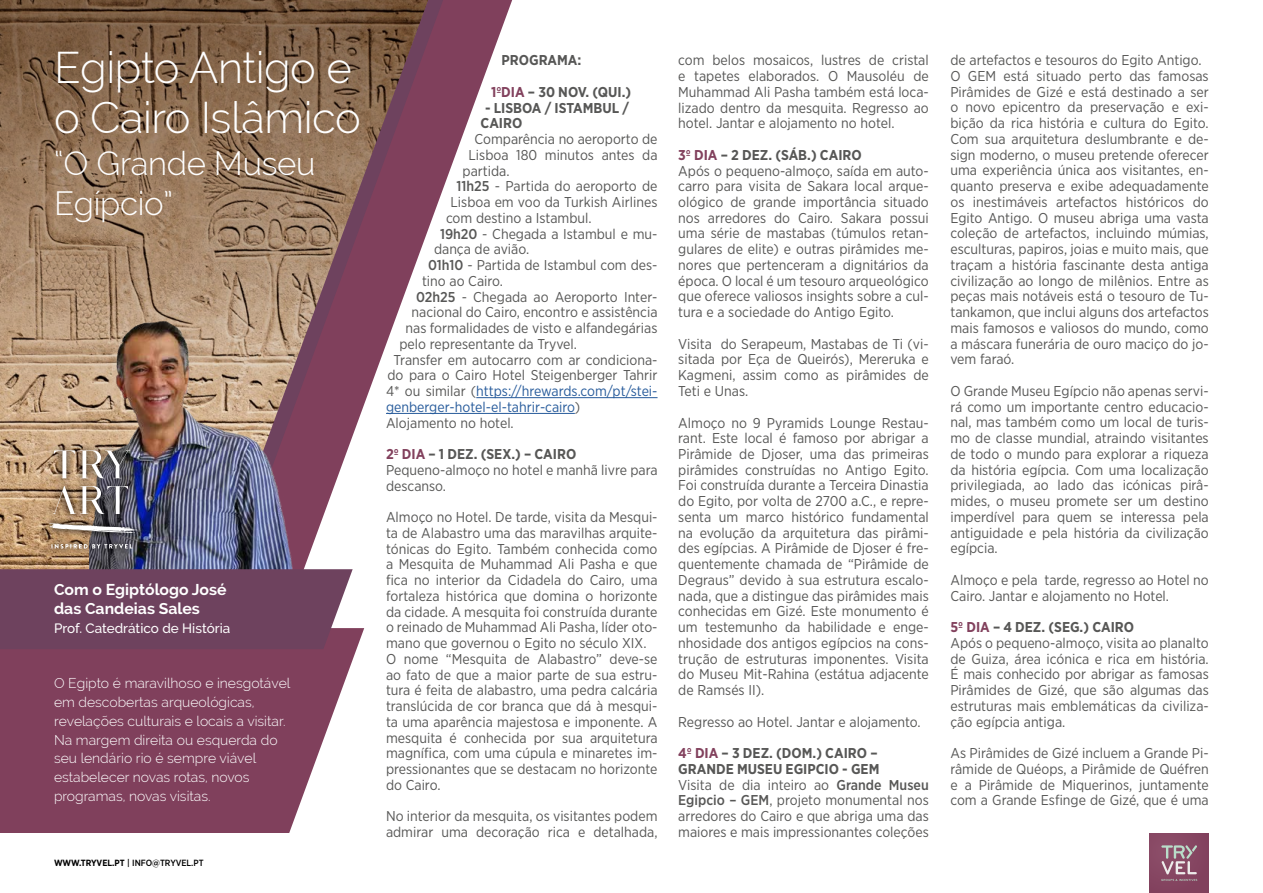
<style>
.page{position:relative;width:1263px;height:893px;background:#fff}
.page>*{position:absolute;margin:0;border:0;box-sizing:border-box;transform-origin:0 0}
.t1{font:300 43.5px/49.5px "Raleway";letter-spacing:-.01em;color:#fff}
.t2{font:300 33px/40.5px "Raleway";letter-spacing:-.01em;color:#fff}
.t3{font:700 15.75px/19.5px "Raleway";color:#fff}
.t4{font:14.25px/15.8px "Gotham Narrow";color:#575756}
.t5{font:14.25px "Gotham Narrow";color:#275b9b}
.t6{font:700 14.25px/15.8px "Gotham Narrow";color:#575756}
.t7{font:300 13.95px/18.8px "Raleway";color:#fff}
.t8{font:500 13.5px "Raleway";color:#fff}
.t9{font:500 9px "Gotham Narrow";color:#000}
.s1{font-weight:700}
.s2{color:#82415d}
.s3{font-weight:500}
.s4{color:#575756}
.s5{font-weight:700;color:#82415d}
</style>
<div class="page">
<svg style="left:0;top:0;width:101px;height:569px;background:#a08063"></svg>
<svg style="left:116px;top:0;width:396px;height:629px"></svg>
<svg style="left:0;top:628px;width:364px;height:205px;background:#8e556e"></svg>
<div style="left:1149px;top:833px;width:60px;height:60px;background:#844460"></div>
<svg style="left:1161px;top:845px;width:36px;height:36px"></svg>
<img style="left:90px;top:306px;width:204px;height:263px">
<div style="left:0;top:569px;width:353px;height:80px;background:#6e425e"></div>
<hr style="left:476px;top:397px;width:181px;height:1px;background:#275b9b">
<hr style="left:386px;top:413px;width:189px;height:1px;background:#275b9b">
<img style="left:43px;top:443px;width:104px;height:113px">
<svg style="left:54px;top:450px;width:76px;height:28px"></svg>
<svg style="left:49px;top:523px;width:94px;height:12px"></svg>
<svg style="left:51px;top:544px;width:81px;height:5px"></svg>
<svg style="left:53px;top:486px;width:75px;height:28px"></svg>
<h1 class="t1" style="left:54px;top:43px;width:308px">Egipto Antigo e o Cairo Islâmico</h1>
<h2 class="t2" style="left:54px;top:143px;width:263px">“O Grande Museu<br>Egípcio”</h2>
<p class="t3" style="left:54px;top:580px;width:174px">Com o Egiptólogo José das Candeias Sales</p>
<p class="t8" style="left:54px;top:621px;width:178px">Prof. Catedrático de História</p>
<p class="t7" style="left:54px;top:674px;width:238px">O Egipto é maravilhoso e inesgotável em descobertas arqueológicas, revelações culturais e locais a visitar.<br>Na margem direita ou esquerda do seu lendário rio é sempre viável estabelecer novas rotas, novos programas, novas visitas.</p>
<p class="t9" style="left:54px;top:857px;width:151px"><span class="s1">WWW.TRYVEL.PT</span> | INFO@TRYVEL.PT</p>
<p class="t6" style="left:501px;top:52px;width:81px">PROGRAMA:</p>
<p class="t6" style="left:491px;top:84px;width:142px"><span class="s2">1ºDIA</span> – 30 NOV. (QUI.)</p>
<p class="t6" style="left:480px;top:100px;width:150px;text-indent:5px">- LISBOA / ISTAMBUL /<br>CAIRO</p>
<p class="t4" style="left:474px;top:131px;width:185px">Comparência no aeroporto de</p>
<p class="t4" style="left:468px;top:147px;width:191px">Lisboa 180 minutos antes da</p>
<p class="t4" style="left:462px;top:163px;width:49px">partida.</p>
<p class="t4" style="left:456px;top:178px;width:202px"><span class="s3">11h25</span> - Partida do aeroporto de</p>
<p class="t4" style="left:450px;top:194px;width:209px">Lisboa em voo da Turkish Airlines</p>
<p class="t4" style="left:446px;top:210px;width:147px">com destino a Istambul.</p>
<p class="t4" style="left:440px;top:226px;width:219px"><span class="s3">19h20</span> - Chegada a Istambul e mu-</p>
<p class="t4" style="left:434px;top:241px;width:97px">dança de avião.</p>
<p class="t4" style="left:428px;top:257px;width:231px"><span class="s3">01h10</span> - Partida de Istambul com des-</p>
<p class="t4" style="left:422px;top:273px;width:83px">tino ao Cairo.</p>
<p class="t4" style="left:416px;top:288px;width:243px"><span class="s3">02h25</span> - Chegada ao Aeroporto Inter-</p>
<p class="t4" style="left:411px;top:304px;width:248px">nacional do Cairo, encontro e assistência</p>
<p class="t4" style="left:405px;top:320px;width:254px">nas formalidades de visto e alfandegárias</p>
<p class="t4" style="left:399px;top:336px;width:179px">pelo representante da Tryvel.</p>
<p class="t4" style="left:393px;top:351px;width:265px">Transfer em autocarro com ar condiciona-</p>
<p class="t4" style="left:387px;top:367px;width:272px">do para o Cairo Hotel Steigenberger Tahrir</p>
<p class="t5" style="left:386px;top:382px;width:273px"><span class="s4">4* ou similar (</span>https://hrewards.com/pt/stei-</p>
<p class="t5" style="left:386px;top:398px;width:196px">genberger-hotel-el-tahrir-cairo<span class="s4">)</span></p>
<p class="t4" style="left:386px;top:414px;width:129px">Alojamento no hotel.</p>
<p class="t4" style="left:386px;top:446px;width:273px"><span class="s5">2º DIA</span> <span class="s1">– 1 DEZ. (SEX.) – CAIRO<br></span>Pequeno-almoço no hotel e manhã livre para descanso.</p>
<p class="t4" style="left:386px;top:509px;width:273px">Almoço no Hotel. De tarde, visita da Mesqui&shy;ta de Alabastro uma das maravilhas arquite&shy;tónicas do Egito. Também conhecida como a Mesquita de Muhammad Ali Pasha e que fica no interior da Cidadela do Cairo, uma fortaleza histórica que domina o horizonte da cidade. A mesquita foi construída durante o reinado de Muhammad Ali Pasha, líder oto&shy;mano que governou o Egito no século XIX.<br>O nome “Mesquita de Alabastro” deve-se ao fato de que a maior parte de sua estru&shy;tura é feita de alabastro, uma pedra calcária translúcida de cor branca que dá à mesqui&shy;ta uma aparência majestosa e imponente. A mesquita é conhecida por sua arquitetura magnífica, com uma cúpula e minaretes im&shy;pressionantes que se destacam no horizonte do Cairo.</p>
<p class="t4" style="left:386px;top:808px;width:273px">No interior da mesquita, os visitantes podem admirar uma decoração rica e detalhada,</p>
<p class="t4" style="left:678px;top:52px;width:252px;text-align:justify">com belos mosaicos, lustres de cristal e tapetes elaborados. O Mausoléu de Muhammad Ali Pasha também está loca&shy;lizado dentro da mesquita. Regresso ao hotel. Jantar e alojamento no hotel.</p>
<p class="t4" style="left:678px;top:147px;width:252px"><span class="s5">3º DIA</span> <span class="s1">– 2 DEZ. (SÁB.) CAIRO<br></span>Após o pequeno-almoço, saída em auto&shy;carro para visita de Sakara local arque&shy;ológico de grande importância situado nos arredores do Cairo. Sakara possui uma série de mastabas (túmulos retan&shy;gulares de elite) e outras pirâmides me&shy;nores que pertenceram a dignitários da época. O local é um tesouro arqueológico que oferece valiosos insights sobre a cul&shy;tura e a sociedade do Antigo Egito.</p>
<p class="t4" style="left:678px;top:336px;width:252px;text-align:justify">Visita do Serapeum, Mastabas de Ti (vi&shy;sitada por Eça de Queirós), Mereruka e Kagmeni, assim como as pirâmides de Teti e Unas.</p>
<p class="t4" style="left:678px;top:414px;width:252px;text-align:justify">Almoço no 9 Pyramids Lounge Restau&shy;rant. Este local é famoso por abrigar a Pirâmide de Djoser, uma das primeiras pirâmides construídas no Antigo Egito.<br>Foi construída durante a Terceira Dinastia do Egito, por volta de 2700 a.C., e repre&shy;senta um marco histórico fundamental na evolução da arquitetura das pirâmi&shy;des egípcias. A Pirâmide de Djoser é fre&shy;quentemente chamada de “Pirâmide de Degraus” devido à sua estrutura escalo&shy;nada, que a distingue das pirâmides mais conhecidas em Gizé. Este monumento é um testemunho da habilidade e enge&shy;nhosidade dos antigos egípcios na cons&shy;trução de estruturas imponentes. Visita do Museu Mit-Rahina (estátua adjacente de Ramsés II).</p>
<p class="t4" style="left:678px;top:713px;width:244px">Regresso ao Hotel. Jantar e alojamento.</p>
<p class="t4" style="left:678px;top:745px;width:252px"><span class="s5">4º DIA</span> <span class="s1">– 3 DEZ. (DOM.) CAIRO – GRANDE MUSEU EGIPCIO - GEM<br></span>Visita de dia inteiro ao <span class="s3">Grande Museu Egipcio – GEM</span>, projeto monumental nos arredores do Cairo e que abriga uma das maiores e mais impressionantes coleções</p>
<p class="t4" style="left:950px;top:52px;width:260px">de artefactos e tesouros do Egito Antigo.<br>O GEM está situado perto das famosas Pirâmides de Gizé e está destinado a ser o novo epicentro da preservação e exi&shy;bição da rica história e cultura do Egito.<br>Com sua arquitetura deslumbrante e de&shy;sign moderno, o museu pretende oferecer uma experiência única aos visitantes, en&shy;quanto preserva e exibe adequadamente os inestimáveis artefactos históricos do Egito Antigo. O museu abriga uma vasta coleção de artefactos, incluindo múmias, esculturas, papiros, joias e muito mais, que traçam a história fascinante desta antiga civilização ao longo de milênios. Entre as peças mais notáveis está o tesouro de Tu&shy;tankamon, que inclui alguns dos artefactos mais famosos e valiosos do mundo, como a máscara funerária de ouro maciço do jo&shy;vem faraó.</p>
<p class="t4" style="left:950px;top:383px;width:260px;text-align:justify">O Grande Museu Egípcio não apenas servi&shy;rá como um importante centro educacio&shy;nal, mas também como um local de turis&shy;mo de classe mundial, atraindo visitantes de todo o mundo para explorar a riqueza da história egípcia. Com uma localização privilegiada, ao lado das icónicas pirâ&shy;mides, o museu promete ser um destino imperdível para quem se interessa pela antiguidade e pela história da civilização egípcia.</p>
<p class="t4" style="left:950px;top:572px;width:260px">Almoço e pela tarde, regresso ao Hotel no<br>Cairo. Jantar e alojamento no Hotel.</p>
<p class="t4" style="left:950px;top:619px;width:260px"><span class="s5">5º DIA</span> <span class="s1">– 4 DEZ. (SEG.) CAIRO<br></span>Após o pequeno-almoço, visita ao planalto de Guiza, área icónica e rica em história.<br>É mais conhecido por abrigar as famosas Pirâmides de Gizé, que são algumas das estruturas mais emblemáticas da civiliza&shy;ção egípcia antiga.</p>
<p class="t4" style="left:950px;top:745px;width:260px;text-align:justify">As Pirâmides de Gizé incluem a Grande Pi&shy;râmide de Quéops, a Pirâmide de Quéfren e a Pirâmide de Miquerinos, juntamente com a Grande Esfinge de Gizé, que é uma</p>
</div>
